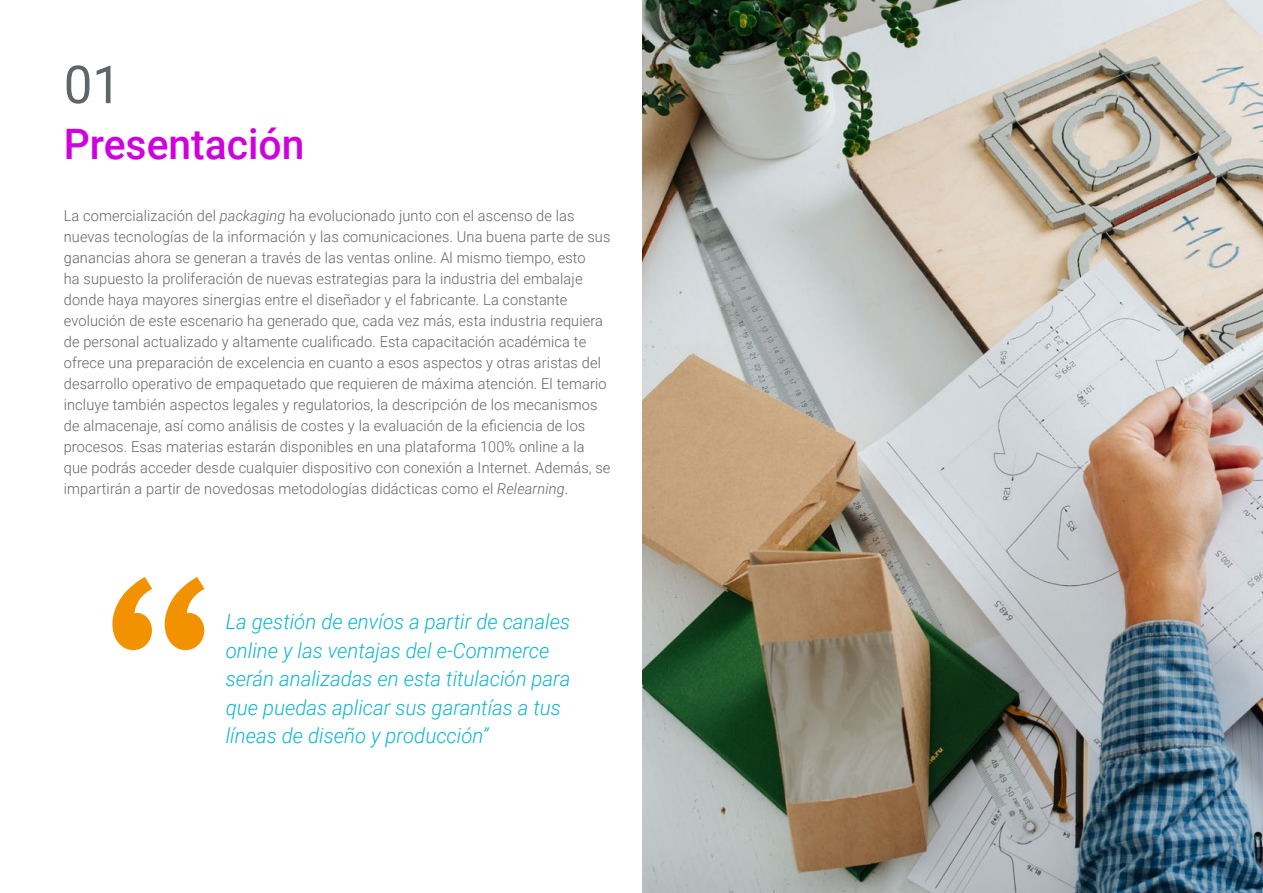
<style>
.page{position:relative;width:1263px;height:893px;background:#fff}
.page>*{position:absolute;margin:0;border:0;box-sizing:border-box;transform-origin:0 0}
.t1{font:52.5px "Roboto";color:#61646a}
.t2{font:500 42px "Roboto";color:#ce00de}
.t3{font:italic 300 21px/28.5px "Roboto";color:#0fb6cf}
.t4{font:300 15px/21px "Roboto";letter-spacing:.01em;color:#61646a}
.s1{font-style:italic}
</style>
<div class="page">
<svg style="left:112px;top:577px;width:93px;height:73px"></svg>
<img style="left:642px;top:0;width:621px;height:893px">
<h1 class="t1" style="left:64px;top:48px;width:59px">01</h1>
<h2 class="t2" style="left:64px;top:115px;width:242px">Presentación</h2>
<p class="t4" style="left:64px;top:205px;width:548px">La comercialización del <span class="s1">packaging</span> ha evolucionado junto con el ascenso de las nuevas tecnologías de la información y las comunicaciones. Una buena parte de sus ganancias ahora se generan a través de las ventas online. Al mismo tiempo, esto<br>ha supuesto la proliferación de nuevas estrategias para la industria del embalaje donde haya mayores sinergias entre el diseñador y el fabricante. La constante evolución de este escenario ha generado que, cada vez más, esta industria requiera de personal actualizado y altamente cualificado. Esta capacitación académica te ofrece una preparación de excelencia en cuanto a esos aspectos y otras aristas del desarrollo operativo de empaquetado que requieren de máxima atención. El temario incluye también aspectos legales y regulatorios, la descripción de los mecanismos de almacenaje, así como análisis de costes y la evaluación de la eficiencia de los procesos. Esas materias estarán disponibles en una plataforma 100% online a la que podrás acceder desde cualquier dispositivo con conexión a Internet. Además, se impartirán a partir de novedosas metodologías didácticas como el <span class="s1">Relearning</span>.</p>
<h3 class="t3" style="left:226px;top:607px;width:346px">La gestión de envíos a partir de canales online y las ventajas del e-Commerce serán analizadas en esta titulación para que puedas aplicar sus garantías a tus líneas de diseño y producción”</h3>
</div>
